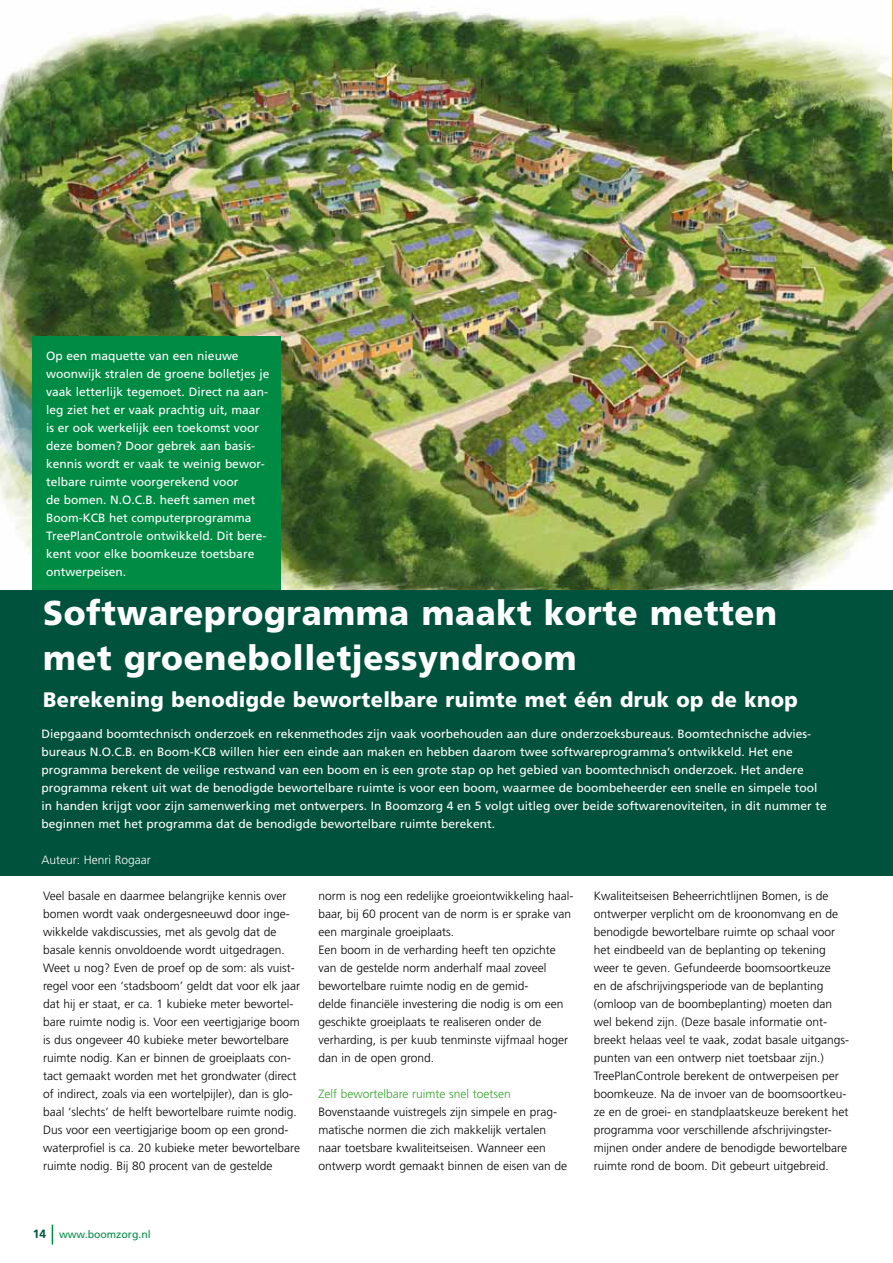
<style>
.page{position:relative;width:893px;height:1263px;background:#fff}
.page>*{position:absolute;margin:0;border:0;box-sizing:border-box;transform-origin:0 0}
.t1{font:900 34.5px/45px "Frutiger";letter-spacing:.02em;color:#fff;scale:.95 1}
.t2{font:900 21px "Frutiger";letter-spacing:.02em;color:#fff;scale:.95 1}
.t3{font:300 12px/18px "Frutiger";color:#000}
.t4{font:12px/18px "Frutiger";color:#fff}
.t5{font:300 12px "Frutiger";color:#35a32c}
.t6{font:300 12px "Frutiger";color:#fff}
.t7{font:10.5px "Frutiger";color:#008b45}
.s1{font-weight:700;font-size:12px;color:#00523c}
</style>
<div class="page">
<svg style="left:52px;top:1225px;width:1px;height:19px"></svg>
<img style="left:0;top:8px;width:893px;height:583px">
<div style="left:32px;top:336px;width:249px;height:265px;background:#008b45"></div>
<div style="left:0;top:591px;width:893px;height:285px;background:#00523c"></div>
<hr style="left:892px;top:0;width:1px;height:170px;background:#fecc00">
<p class="t4" style="left:46px;top:347px;width:225px">Op een maquette van een nieuwe woonwijk stralen de groene bolletjes je vaak letterlijk tegemoet. Direct na aan&shy;leg ziet het er vaak prachtig uit, maar is er ook werkelijk een toekomst voor deze bomen? Door gebrek aan basis&shy;kennis wordt er vaak te weinig bewor&shy;telbare ruimte voorgerekend voor<br>de bomen. N.O.C.B. heeft samen met Boom-KCB het computerprogramma TreePlanControle ontwikkeld. Dit bere&shy;kent voor elke boomkeuze toetsbare ontwerpeisen.</p>
<h1 class="t1" style="left:43px;top:590px;width:774px">Softwareprogramma maakt korte metten met groenebolletjessyndroom</h1>
<h2 class="t2" style="left:43px;top:687px;width:796px">Berekening benodigde bewortelbare ruimte met één druk op de knop</h2>
<p class="t4" style="left:41px;top:725px;width:787px">Diepgaand boomtechnisch onderzoek en rekenmethodes zijn vaak voorbehouden aan dure onderzoeksbureaus. Boomtechnische advies&shy;bureaus N.O.C.B. en Boom-KCB willen hier een einde aan maken en hebben daarom twee softwareprogramma’s ontwikkeld. Het ene programma berekent de veilige restwand van een boom en is een grote stap op het gebied van boomtechnisch onderzoek. Het andere programma rekent uit wat de benodigde bewortelbare ruimte is voor een boom, waarmee de boombeheerder een snelle en simpele tool in handen krijgt voor zijn samenwerking met ontwerpers. In Boomzorg 4 en 5 volgt uitleg over beide softwarenoviteiten, in dit nummer te beginnen met het programma dat de benodigde bewortelbare ruimte berekent.</p>
<p class="t6" style="left:41px;top:853px;width:111px">Auteur: Henri Rogaar</p>
<p class="t3" style="left:43px;top:887px;width:259px">Veel basale en daarmee belangrijke kennis over bomen wordt vaak ondergesneeuwd door inge&shy;wikkelde vakdiscussies, met als gevolg dat de basale kennis onvoldoende wordt uitgedragen.<br>Weet u nog? Even de proef op de som: als vuist&shy;regel voor een ‘stadsboom’ geldt dat voor elk jaar dat hij er staat, er ca. 1 kubieke meter bewortel&shy;bare ruimte nodig is. Voor een veertigjarige boom is dus ongeveer 40 kubieke meter bewortelbare ruimte nodig. Kan er binnen de groeiplaats con&shy;tact gemaakt worden met het grondwater (direct of indirect, zoals via een wortelpijler), dan is glo&shy;baal ‘slechts’ de helft bewortelbare ruimte nodig.<br>Dus voor een veertigjarige boom op een grond&shy;waterprofiel is ca. 20 kubieke meter bewortelbare ruimte nodig. Bij 80 procent van de gestelde</p>
<p class="t3" style="left:318px;top:887px;width:256px">norm is nog een redelijke groeiontwikkeling haal&shy;baar, bij 60 procent van de norm is er sprake van een marginale groeiplaats.<br>Een boom in de verharding heeft ten opzichte van de gestelde norm anderhalf maal zoveel bewortelbare ruimte nodig en de gemid-<br>delde financiële investering die nodig is om een geschikte groeiplaats te realiseren onder de verharding, is per kuub tenminste vijfmaal hoger dan in de open grond.</p>
<p class="t5" style="left:318px;top:1087px;width:194px">Zelf bewortelbare ruimte snel toetsen</p>
<p class="t3" style="left:318px;top:1103px;width:250px">Bovenstaande vuistregels zijn simpele en prag&shy;matische normen die zich makkelijk vertalen naar toetsbare kwaliteitseisen. Wanneer een ontwerp wordt gemaakt binnen de eisen van de</p>
<p class="t3" style="left:594px;top:887px;width:257px">Kwaliteitseisen Beheerrichtlijnen Bomen, is de ontwerper verplicht om de kroonomvang en de benodigde bewortelbare ruimte op schaal voor het eindbeeld van de beplanting op tekening weer te geven. Gefundeerde boomsoortkeuze<br>en de afschrijvingsperiode van de beplanting (omloop van de boombeplanting) moeten dan wel bekend zijn. (Deze basale informatie ont&shy;breekt helaas veel te vaak, zodat basale uitgangs&shy;punten van een ontwerp niet toetsbaar zijn.)<br>TreePlanControle berekent de ontwerpeisen per boomkeuze. Na de invoer van de boomsoortkeu&shy;ze en de groei- en standplaatskeuze berekent het programma voor verschillende afschrijvingster&shy;mijnen onder andere de benodigde bewortelbare ruimte rond de boom. Dit gebeurt uitgebreid.</p>
<p class="t7" style="left:33px;top:1228px;width:119px"><span class="s1">14</span> www.boomzorg.nl</p>
</div>
